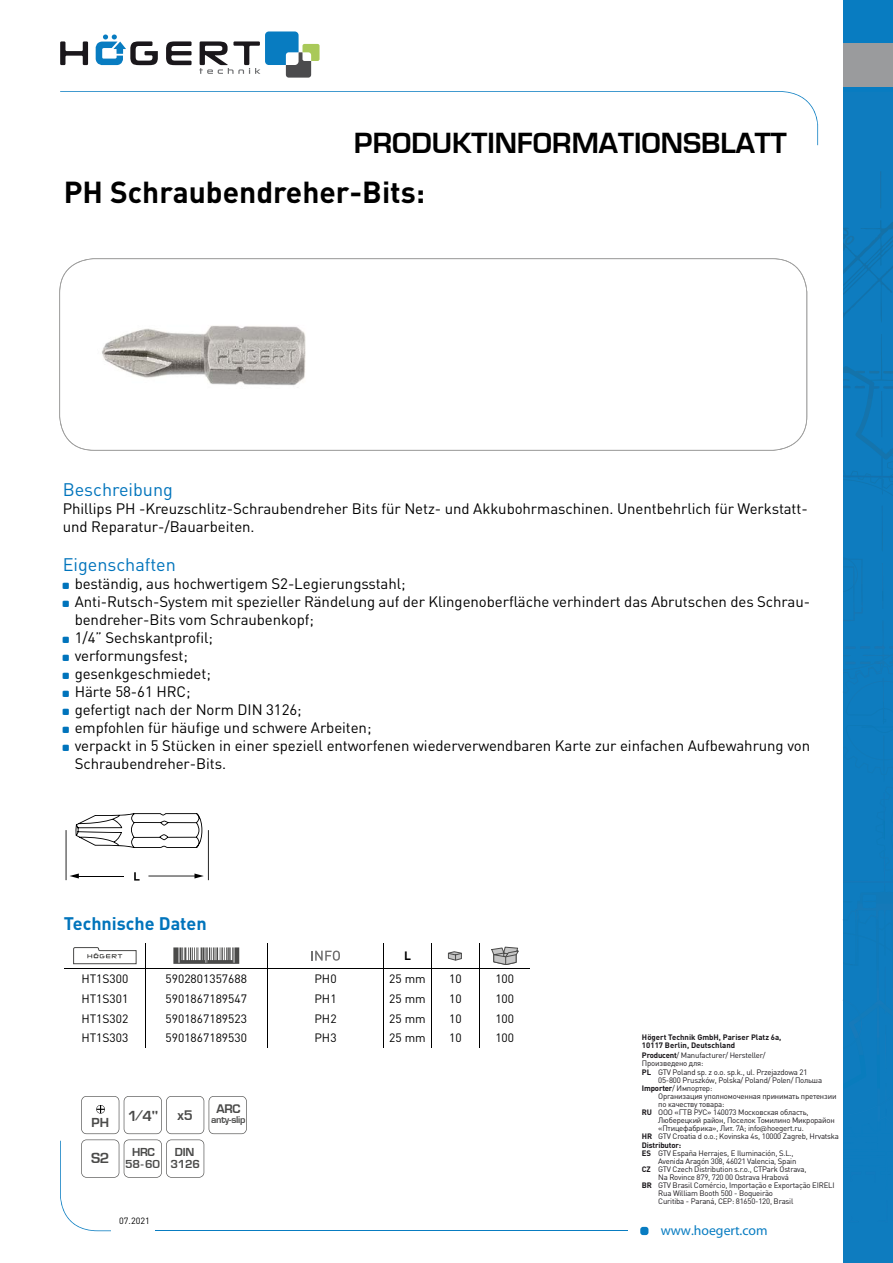
<style>
.page{position:relative;width:893px;height:1263px;background:#fff}
.page>*{position:absolute;margin:0;border:0;box-sizing:border-box;transform-origin:0 0}
.t1{font:700 30px "DIN Pro";color:#000}
.t2{font:700 27px "Euromode";color:#000}
.t3{font:18px "DIN Pro";color:#0074bc}
.t4{font:700 18px "DIN Pro";color:#0074bc}
.t5{font:15px/18px "DIN Pro";letter-spacing:-.005em;color:#000}
.t6{font:13.8px "Myriad Pro";color:#087cc1}
.t7{font:700 13.65px "Euromode";color:#4a4a49}
.t8{font:700 13.5px "Euromode";color:#4a4a49}
.t9{font:700 12.9px "Euromode";color:#4a4a49}
.t10{font:700 12.15px "Euromode";color:#4a4a49}
.t11{font:12px "DIN Pro";color:#000}
.t12{font:700 12px "DIN Pro";color:#000}
.t13{font:700 11.55px "Euromode";color:#4a4a49}
.t14{font:700 10.8px/12.1px "Euromode";letter-spacing:-.025em;color:#4a4a49;text-align:center}
.t15{font:700 10.8px/12.1px "Euromode";letter-spacing:-.025em;color:#4a4a49;text-align:center}
.t16{font:700 9px "Euromode";letter-spacing:-.025em;color:#4a4a49}
.t17{font:9px "DIN Pro";color:#000}
.t18{font:7.8px "DIN Pro";letter-spacing:-.025em;color:#1a171b}
.t19{font:700 7.8px/8.1px "DIN Pro";color:#1a171b}
.t20{font:700 7.8px "DIN Pro";letter-spacing:-.025em;color:#1a171b}
.s1{font-size:11.7px}
.s2{font-weight:700}
.s3{font-family:"Merel"}
</style>
<div class="page">
<svg style="left:60px;top:41px;width:28px;height:24px"></svg>
<svg style="left:166px;top:41px;width:26px;height:24px"></svg>
<svg style="left:96px;top:35px;width:62px;height:30px"></svg>
<svg style="left:199px;top:31px;width:121px;height:47px"></svg>
<div style="left:640px;top:1227px;width:8px;height:8px;background:#087cc1;border-radius:3px"></div>
<svg style="left:60px;top:91px;width:758px;height:54px"></svg>
<hr style="left:155px;top:1230px;width:473px;height:1px;background:#087cc1">
<div style="left:843px;top:0;width:50px;height:1263px;background:#087cc1"></div>
<img style="left:880px;top:220px;width:13px;height:9px">
<img style="left:843px;top:279px;width:49px;height:43px">
<img style="left:881px;top:229px;width:12px;height:50px">
<img style="left:880px;top:171px;width:1px;height:37px">
<img style="left:843px;top:221px;width:38px;height:74px">
<svg style="left:843px;top:334px;width:50px;height:576px"></svg>
<img style="left:843px;top:910px;width:50px;height:211px">
<img style="left:860px;top:646px;width:33px;height:51px">
<div style="left:843px;top:44px;width:50px;height:43px;background:#9a9b9d"></div>
<svg style="left:59px;top:258px;width:748px;height:193px"></svg>
<hr style="left:384px;top:968px;width:47px;height:1px;background:#000">
<hr style="left:431px;top:968px;width:48px;height:1px;background:#000">
<hr style="left:479px;top:968px;width:51px;height:1px;background:#000">
<svg style="left:267px;top:943px;width:1px;height:105px"></svg>
<svg style="left:479px;top:943px;width:1px;height:105px"></svg>
<hr style="left:267px;top:968px;width:117px;height:1px;background:#000">
<hr style="left:65px;top:968px;width:80px;height:1px;background:#000">
<hr style="left:145px;top:968px;width:122px;height:1px;background:#000">
<svg style="left:145px;top:943px;width:1px;height:105px"></svg>
<svg style="left:383px;top:943px;width:1px;height:105px"></svg>
<svg style="left:431px;top:943px;width:1px;height:105px"></svg>
<svg style="left:73px;top:947px;width:64px;height:17px"></svg>
<svg style="left:173px;top:947px;width:66px;height:17px"></svg>
<svg style="left:311px;top:950px;width:29px;height:11px"></svg>
<svg style="left:448px;top:951px;width:14px;height:10px"></svg>
<svg style="left:491px;top:946px;width:28px;height:19px"></svg>
<svg style="left:60px;top:1096px;width:187px;height:135px"></svg>
<img style="left:98px;top:303px;width:213px;height:92px">
<svg style="left:75px;top:813px;width:127px;height:35px"></svg>
<hr style="left:66px;top:830px;width:1px;height:50px;background:#000">
<hr style="left:208px;top:830px;width:1px;height:50px;background:#000">
<hr style="left:148px;top:875px;width:48px;height:1px;background:#000">
<svg style="left:194px;top:873px;width:10px;height:5px"></svg>
<hr style="left:77px;top:875px;width:47px;height:1px;background:#000">
<svg style="left:70px;top:873px;width:9px;height:5px"></svg>
<svg style="left:134px;top:872px;width:6px;height:8px"></svg>
<h2 class="t2" style="left:354px;top:126px;width:434px">PRODUKTINFORMATIONSBLATT</h2>
<h1 class="t1" style="left:64px;top:172px;width:363px">PH Schraubendreher-Bits:</h1>
<h3 class="t3" style="left:63px;top:477px;width:112px">Beschreibung</h3>
<h3 class="t5" style="left:63px;top:499px;width:747px">Phillips PH -Kreuzschlitz-Schraubendreher Bits für Netz- und Akkubohrmaschinen. Unentbehrlich für Werkstatt&shy;und Reparatur-/Bauarbeiten.</h3>
<h3 class="t3" style="left:63px;top:553px;width:115px">Eigenschaften</h3>
<p class="t5" style="left:75px;top:574px;width:737px">beständig, aus hochwertigem S2-Legierungsstahl;<br>Anti-Rutsch-System mit spezieller Rändelung auf der Klingenoberfläche verhindert das Abrutschen des Schrau&shy;bendreher-Bits vom Schraubenkopf;<br>1/4” Sechskantprofil;<br>verformungsfest;<br>gesenkgeschmiedet;<br>Härte 58-61 HRC;<br>gefertigt nach der Norm DIN 3126;<br>empfohlen für häufige und schwere Arbeiten;<br>verpackt in 5 Stücken in einer speziell entworfenen wiederverwendbaren Karte zur einfachen Aufbewahrung von Schraubendreher-Bits.</p>
<h3 class="t4" style="left:64px;top:911px;width:144px">Technische Daten</h3>
<h3 class="t12" style="left:404px;top:948px;width:8px">L</h3>
<h3 class="t11" style="left:81px;top:970px;width:49px">HT1S300</h3>
<h3 class="t11" style="left:166px;top:970px;width:83px">5902801357688</h3>
<h3 class="t11" style="left:314px;top:970px;width:24px">PH0</h3>
<h3 class="t11" style="left:389px;top:970px;width:38px">25 mm</h3>
<h3 class="t11" style="left:449px;top:970px;width:14px">10</h3>
<h3 class="t11" style="left:495px;top:970px;width:20px">100</h3>
<h3 class="t11" style="left:81px;top:990px;width:49px">HT1S301</h3>
<h3 class="t11" style="left:166px;top:990px;width:83px">5901867189547</h3>
<h3 class="t11" style="left:314px;top:990px;width:24px">PH1</h3>
<h3 class="t11" style="left:389px;top:990px;width:38px">25 mm</h3>
<h3 class="t11" style="left:449px;top:990px;width:14px">10</h3>
<h3 class="t11" style="left:495px;top:990px;width:20px">100</h3>
<h3 class="t11" style="left:81px;top:1010px;width:49px">HT1S302</h3>
<h3 class="t11" style="left:166px;top:1010px;width:83px">5901867189523</h3>
<h3 class="t11" style="left:314px;top:1010px;width:24px">PH2</h3>
<h3 class="t11" style="left:389px;top:1010px;width:38px">25 mm</h3>
<h3 class="t11" style="left:449px;top:1010px;width:14px">10</h3>
<h3 class="t11" style="left:495px;top:1010px;width:20px">100</h3>
<h3 class="t11" style="left:81px;top:1030px;width:49px">HT1S303</h3>
<h3 class="t11" style="left:166px;top:1030px;width:83px">5901867189530</h3>
<h3 class="t11" style="left:314px;top:1030px;width:24px">PH3</h3>
<h3 class="t11" style="left:389px;top:1030px;width:38px">25 mm</h3>
<h3 class="t11" style="left:449px;top:1030px;width:14px">10</h3>
<h3 class="t11" style="left:495px;top:1030px;width:20px">100</h3>
<h3 class="t10" style="left:92px;top:1115px;width:19px">PH</h3>
<h3 class="t8" style="left:128px;top:1107px;width:32px">1<span class="s1">/</span>4"</h3>
<h3 class="t9" style="left:177px;top:1107px;width:17px">x5</h3>
<h3 class="t7" style="left:91px;top:1150px;width:20px">S2</h3>
<h3 class="t14" style="left:125px;top:1146px;width:36px">HRC<br>58-60</h3>
<h3 class="t15" style="left:170px;top:1146px;width:31px">DIN<br>3126</h3>
<h3 class="t13" style="left:216px;top:1102px;width:26px">ARC</h3>
<p class="t16" style="left:211px;top:1114px;width:36px">anty-slip</p>
<p class="t17" style="left:119px;top:1214px;width:32px">07.2021</p>
<p class="t19" style="left:642px;top:1033px;width:141px">Högert Technik GmbH, Pariser Platz 6a,<br>10117 Berlin, Deutschland</p>
<p class="t18" style="left:642px;top:1050px;width:125px"><span class="s2">Producent</span>/ Manufacturer/ Hersteller/</p>
<p class="t18" style="left:642px;top:1058px;width:63px">Произведено для:</p>
<p class="t18" style="left:642px;top:1066px;width:167px"><span class="s2">PL</span> GTV Poland sp. z o.o. sp.k., ul. Przejazdowa 21</p>
<p class="t18" style="left:658px;top:1074px;width:165px">05-800 Pruszków, Polska/ Poland/ Polen/ Польша</p>
<p class="t18" style="left:642px;top:1083px;width:72px"><span class="s2">Importer</span>/ Импортер:</p>
<p class="t18" style="left:658px;top:1091px;width:180px">Организация уполномоченная принимать претензии</p>
<p class="t18" style="left:658px;top:1099px;width:68px">по качеству товара:</p>
<p class="t18" style="left:642px;top:1107px;width:168px"><span class="s2">RU</span> ООО «ГТВ РУС» 140073 Московская область,</p>
<p class="t18" style="left:658px;top:1115px;width:178px">Люберецкий район, Поселок Томилино Микрорайон</p>
<p class="t18" style="left:658px;top:1123px;width:147px">«Птицефабрика», Лит. 7А; info<span class="s3">@</span>hoegert.ru.</p>
<p class="t18" style="left:642px;top:1131px;width:199px"><span class="s2">HR</span> GTV Croatia d o.o.; Kovinska 4s, 10000 Zagreb, Hrvatska</p>
<p class="t20" style="left:642px;top:1139px;width:41px">Distributor:</p>
<p class="t18" style="left:642px;top:1147px;width:153px"><span class="s2">ES</span> GTV España Herrajes, E Iluminación, S.L.,</p>
<p class="t18" style="left:658px;top:1156px;width:140px">Avenida Aragón 308, 46021 Valencia, Spain</p>
<p class="t18" style="left:642px;top:1164px;width:166px"><span class="s2">CZ</span> GTV Czech Distribution s.r.o., CTPark Ostrava,</p>
<p class="t18" style="left:658px;top:1172px;width:132px">Na Rovince 879, 720 00 Ostrava Hrabová</p>
<p class="t18" style="left:642px;top:1180px;width:194px"><span class="s2">BR</span> GTV Brasil Comércio, Importação e Exportação EIRELI</p>
<p class="t18" style="left:658px;top:1188px;width:116px">Rua William Booth 500 - Boqueirão</p>
<p class="t18" style="left:658px;top:1196px;width:137px">Curitiba - Paraná, CEP: 81650-120, Brasil</p>
<h3 class="t6" style="left:661px;top:1222px;width:108px">www.hoegert.com</h3>
</div>
